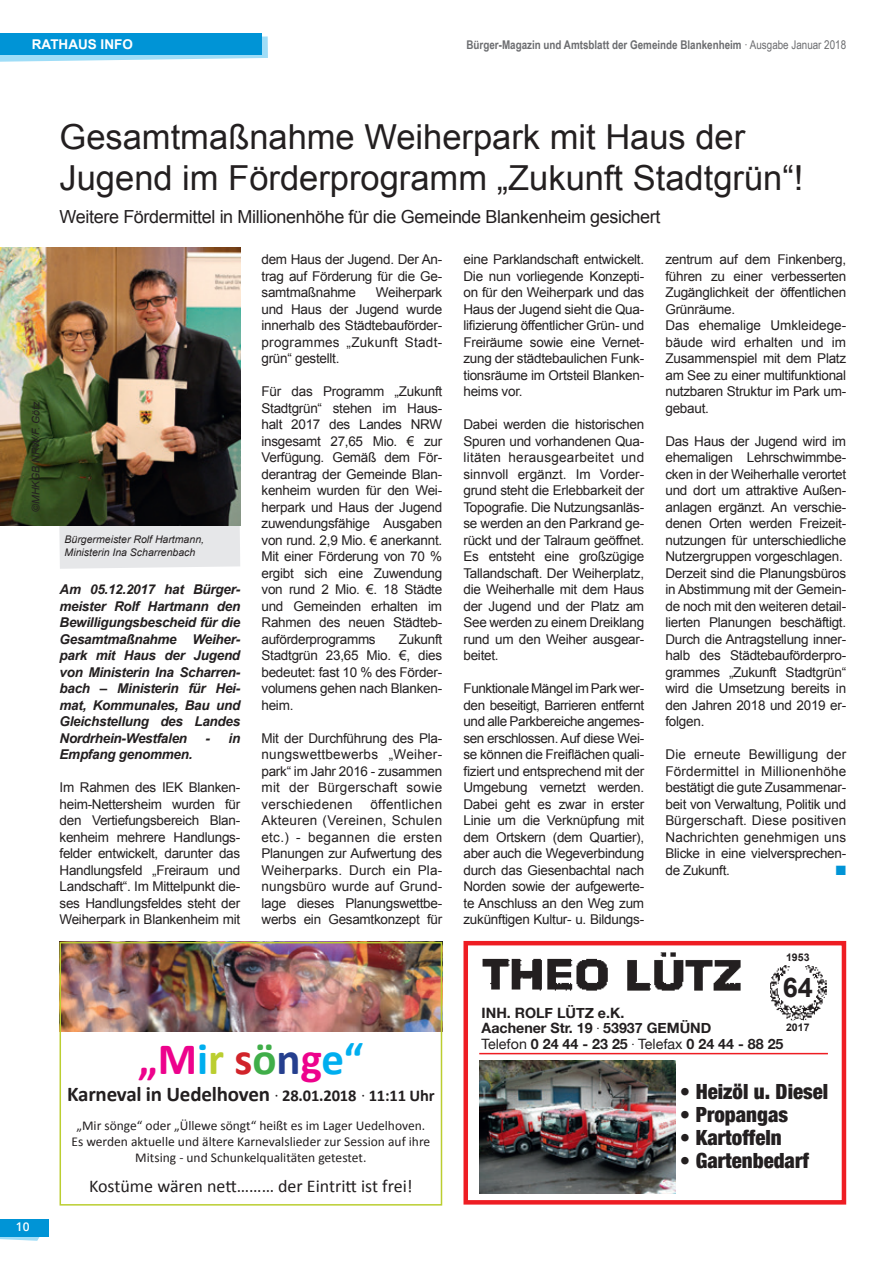
<style>
.page{position:relative;width:893px;height:1263px;background:#fff}
.page>*{position:absolute;margin:0;border:0;box-sizing:border-box;transform-origin:0 0}
.t1{font:700 45px "Calibri";color:#ed028c}
.t2{font:34.5px/41.4px "Arial";color:#231f20}
.t3{font:700 27.15px "Arial";color:#231f20}
.t4{font:800 condensed 26.85px "Helvetica Neue";color:#231f20}
.t5{font:700 21px "Calibri";letter-spacing:-.01em;color:#231f20}
.t6{font:800 condensed 21px "Helvetica Neue";color:#231f20}
.t7{font:900 condensed 20.85px "Helvetica Neue";color:#231f20}
.t8{font:18px "Arial";letter-spacing:-.02em;color:#231f20}
.t9{font:18px "Calibri";color:#231f20}
.t10{font:700 14.55px/14.5px "Helvetica Neue";color:#231f20}
.t11{font:700 14.25px/15.8px "Helvetica Neue";color:#231f20}
.t12{font:13.5px/16.5px "Arial";letter-spacing:-.02em;color:#231f20;text-align:justify}
.t13{font:italic 700 13.5px/16.5px "Arial";letter-spacing:-.02em;color:#231f20;text-align:justify}
.t14{font:13.5px/16.2px "Calibri";color:#231f20;text-align:center}
.t15{font:700 13.5px "Arial";color:#fff}
.t16{font:13.5px "Zapf Dingbats ITC";color:#0094d6}
.t17{font:700 12.9px "Helvetica Neue";color:#231f20;scale:1.11 1}
.t18{font:700 12px "Arial Narrow";color:#6c6d70}
.t19{font:600 12px "Open Sans";color:#fff}
.t20{font:700 10.8px "Helvetica Neue";color:#231f20}
.t21{font:italic 10.5px/12.6px "Arial";color:#231f20}
.t22{font:700 10.5px "Arial";color:#231f20}
.s1{font-weight:400}
.s2{color:#00aeef}
.s3{color:#bbce30}
.s4{color:#d1232a}
.s5{color:#40ae49}
.s6{color:#253f8e}
.s7{font-family:"Avenir Next";font-weight:400;font-size:16.5px}
.s8{font-size:16.5px}
.s9{font-size:16.2px}
.s10{font-family:"Minion Pro";font-weight:400}
</style>
<div class="page">
<svg style="left:0;top:1221px;width:49px;height:20px"></svg>
<div style="left:0;top:1219px;width:48px;height:17px;background:#0094d6"></div>
<svg style="left:0;top:36px;width:268px;height:26px"></svg>
<div style="left:0;top:33px;width:261px;height:21px;background:#0094d6"></div>
<div style="left:463px;top:941px;width:383px;height:263px;border:4px solid #ee1d23"></div>
<svg style="left:482px;top:952px;width:259px;height:39px"></svg>
<svg style="left:770px;top:965px;width:57px;height:56px"></svg>
<hr style="left:479px;top:1053px;width:349px;height:1px;background:#ee1d23">
<img style="left:479px;top:1061px;width:196px;height:132px">
<div style="left:59px;top:526px;width:181px;height:43px;background:#e6e7e9"></div>
<img style="left:0;top:248px;width:240px;height:278px">
<img style="left:63px;top:945px;width:376px;height:87px">
<div style="left:60px;top:942px;width:382px;height:263px;border:2px solid #bbce30"></div>
<p class="t15" style="left:32px;top:35px;width:102px">RATHAUS INFO</p>
<p class="t18" style="left:466px;top:36px;width:381px">Bürger-Magazin und Amtsblatt der Gemeinde Blankenheim <span class="s1">· Ausgabe Januar 2018</span></p>
<p class="t21" style="left:30px;top:512px;width:112px;rotate:-90deg">©MHKGB NRW/F. Götz</p>
<p class="t19" style="left:16px;top:1218px;width:15px">10</p>
<h2 class="t2" style="left:60px;top:116px;width:745px">Gesamtmaßnahme Weiherpark mit Haus der<br>Jugend im Förderprogramm „Zukunft Stadtgrün“!</h2>
<h3 class="t8" style="left:60px;top:205px;width:602px">Weitere Fördermittel in Millionenhöhe für die Gemeinde Blankenheim gesichert</h3>
<p class="t21" style="left:65px;top:533px;width:141px">Bürgermeister Rolf Hartmann,<br>Ministerin Ina Scharrenbach</p>
<p class="t13" style="left:60px;top:582px;width:182px">Am 05.12.2017 hat Bürger&shy;meister Rolf Hartmann den Bewilligungsbescheid für die Gesamtmaßnahme Weiher&shy;park mit Haus der Jugend von Ministerin Ina Scharren&shy;bach – Ministerin für Hei&shy;mat, Kommunales, Bau und Gleichstellung des Landes Nordrhein-Westfalen</p>
<p class="t13" style="left:206px;top:730px;width:36px">- in</p>
<p class="t13" style="left:60px;top:747px;width:134px">Empfang genommen.</p>
<p class="t12" style="left:60px;top:779px;width:182px">Im Rahmen des IEK Blanken&shy;heim-Nettersheim wurden für den Vertiefungsbereich Blan&shy;kenheim mehrere Handlungs&shy;felder entwickelt, darunter das Handlungsfeld „Freiraum und Landschaft“. Im Mittelpunkt die&shy;ses Handlungsfeldes steht der Weiherpark in Blankenheim mit</p>
<p class="t12" style="left:262px;top:251px;width:182px">dem Haus der Jugend. Der An&shy;trag auf Förderung für die Ge&shy;samtmaßnahme</p>
<p class="t12" style="left:262px;top:284px;width:182px;text-indent:114px">Weiherpark und Haus der Jugend wurde innerhalb des Städtebauförder&shy;programmes „Zukunft Stadt&shy;grün“ gestellt.</p>
<p class="t12" style="left:262px;top:383px;width:182px">Für das Programm „Zukunft Stadtgrün“ stehen im Haus&shy;halt 2017 des Landes NRW insgesamt 27,65 Mio. € zur Verfügung. Gemäß dem För&shy;derantrag der Gemeinde Blan&shy;kenheim wurden für den Wei&shy;herpark und Haus der Jugend zuwendungsfähige Ausgaben von rund. 2,9 Mio. € anerkannt.<br>Mit einer Förderung von 70 % ergibt sich eine Zuwendung von rund 2 Mio. €. 18 Städte und Gemeinden erhalten im Rahmen des neuen Städteb&shy;auförderprogramms</p>
<p class="t12" style="left:262px;top:631px;width:182px;text-indent:137px">Zukunft Stadtgrün 23,65 Mio. €, dies bedeutet: fast 10 % des Förder&shy;volumens gehen nach Blanken&shy;heim.</p>
<p class="t12" style="left:262px;top:730px;width:182px">Mit der Durchführung des Pla&shy;nungswettbewerbs „Weiher&shy;park“ im Jahr 2016 - zusammen mit der Bürgerschaft sowie verschiedenen</p>
<p class="t12" style="left:262px;top:796px;width:182px;text-indent:109px">öffentlichen Akteuren (Vereinen, Schulen etc.) - begannen die ersten Planungen zur Aufwertung des Weiherparks. Durch ein Pla&shy;nungsbüro wurde auf Grund&shy;lage dieses Planungswettbe&shy;werbs ein Gesamtkonzept für</p>
<h1 class="t1" style="left:138px;top:1030px;width:227px">„M<span class="s2">i</span><span class="s3">r</span> <span class="s4">s</span><span class="s5">ö</span><span class="s6">n</span>g<span class="s2">e“</span></h1>
<h3 class="t5" style="left:67px;top:1080px;width:369px">Karneval in Uedelhoven <span class="s7">·</span> <span class="s8">28.01.2018</span> <span class="s7">·</span> <span class="s8">11:11 Uhr</span></h3>
<p class="t14" style="left:71px;top:1117px;width:360px">„Mir sönge“ oder „Üllewe söngt“ heißt es im Lager Uedelhoven.<br>Es werden aktuelle und ältere Karnevalslieder zur Session auf ihre<br>Mitsing - und Schunkelqualitäten getestet.</p>
<h3 class="t9" style="left:89px;top:1175px;width:325px">Kostüme wären nett……… der Eintritt ist frei!</h3>
<p class="t12" style="left:463px;top:251px;width:182px">eine Parklandschaft entwickelt.<br>Die nun vorliegende Konzepti&shy;on für den Weiherpark und das Haus der Jugend sieht die Qua&shy;lifizierung öffentlicher Grün- und Freiräume sowie eine Vernet&shy;zung der städtebaulichen Funk&shy;tionsräume im Ortsteil Blanken&shy;heims vor.</p>
<p class="t12" style="left:463px;top:416px;width:182px">Dabei werden die historischen Spuren und vorhandenen Qua&shy;litäten herausgearbeitet und sinnvoll ergänzt. Im Vorder&shy;grund steht die Erlebbarkeit der Topografie. Die Nutzungsanläs&shy;se werden an den Parkrand ge&shy;rückt und der Talraum geöffnet.<br>Es entsteht eine großzügige Tallandschaft. Der Weiherplatz, die Weiherhalle mit dem Haus der Jugend und der Platz am See werden zu einem Dreiklang rund um den Weiher ausgear&shy;beitet.</p>
<p class="t12" style="left:463px;top:680px;width:182px">Funktionale Mängel im Park wer&shy;den beseitigt, Barrieren entfernt und alle Parkbereiche angemes&shy;sen erschlossen. Auf diese Wei&shy;se können die Freiflächen quali&shy;fiziert und entsprechend mit der Umgebung vernetzt werden.<br>Dabei geht es zwar in erster Linie um die Verknüpfung mit dem Ortskern (dem Quartier), aber auch die Wegeverbindung durch das Giesenbachtal nach Norden sowie der aufgewerte&shy;te Anschluss an den Weg zum zukünftigen Kultur- u. Bildungs-</p>
<p class="t12" style="left:665px;top:251px;width:182px;text-align:left">zentrum auf dem Finkenberg, führen zu einer verbesserten<br>Zugänglichkeit der öffentlichen<br>Grünräume.<br>Das ehemalige Umkleidege&shy;bäude wird erhalten und im<br>Zusammenspiel mit dem Platz am See zu einer multifunktional nutzbaren Struktur im Park um&shy;gebaut.</p>
<p class="t12" style="left:665px;top:433px;width:182px;text-align:left">Das Haus der Jugend wird im ehemaligen Lehrschwimmbe&shy;cken in der Weiherhalle verortet und dort um attraktive Außen&shy;anlagen ergänzt. An verschie&shy;denen Orten werden Freizeit&shy;nutzungen für unterschiedliche<br>Nutzergruppen vorgeschlagen.<br>Derzeit sind die Planungsbüros in Abstimmung mit der Gemein&shy;de noch mit den weiteren detail&shy;lierten Planungen beschäftigt.<br>Durch die Antragstellung inner&shy;halb des Städtebauförderpro&shy;grammes „Zukunft Stadtgrün“ wird die Umsetzung bereits in den Jahren 2018 und 2019 er&shy;folgen.</p>
<p class="t12" style="left:665px;top:746px;width:182px">Die erneute Bewilligung der Fördermittel in Millionenhöhe bestätigt die gute Zusammenar&shy;beit von Verwaltung, Politik und Bürgerschaft. Diese positiven Nachrichten genehmigen uns Blicke in eine vielversprechen&shy;de Zukunft.</p>
<p class="t16" style="left:836px;top:863px;width:12px">■</p>
<p class="t20" style="left:786px;top:950px;width:25px">1953</p>
<p class="t22" style="left:786px;top:950px;width:25px">1953</p>
<h3 class="t3" style="left:783px;top:969px;width:32px">64</h3>
<h3 class="t4" style="left:785px;top:970px;width:29px">63</h3>
<p class="t20" style="left:786px;top:1020px;width:25px">2016</p>
<p class="t17" style="left:484px;top:997px;width:131px">INH. ROLF LÜTZ e.K.</p>
<p class="t10" style="left:485px;top:1015px;width:290px">Aachener Str. 19 <span class="s9">· 53937 GEMÜND<br></span><span class="s1">Telefon</span> 0 24 44 - 23 25 <span class="s1">· Telefax</span> 0 24 44 - 88 25</p>
<p class="t11" style="left:482px;top:1004px;width:303px">INH. ROLF LÜTZ e.K.<br>Aachener Str. 19 <span class="s10">.</span> 53937 GEMÜND<br><span class="s1">Telefon</span> 0 24 44 - 23 25 <span class="s10">.</span> <span class="s1">Telefax</span> 0 24 44 - 88 25</p>
<h3 class="t7" style="left:680px;top:1079px;width:150px">• Heizöl u. Diesel</h3>
<h3 class="t7" style="left:680px;top:1102px;width:110px">• Propangas</h3>
<h3 class="t7" style="left:680px;top:1125px;width:103px">• Kartoffeln</h3>
<h3 class="t7" style="left:680px;top:1148px;width:131px">• Gartenbedarf</h3>
<p class="t22" style="left:786px;top:1020px;width:25px">2017</p>
<h3 class="t6" style="left:654px;top:1075px;width:111px">• Propangas</h3>
<h3 class="t6" style="left:654px;top:1099px;width:104px">• Kartoffeln</h3>
<h3 class="t6" style="left:654px;top:1122px;width:132px">• Gartenbedarf</h3>
</div>
